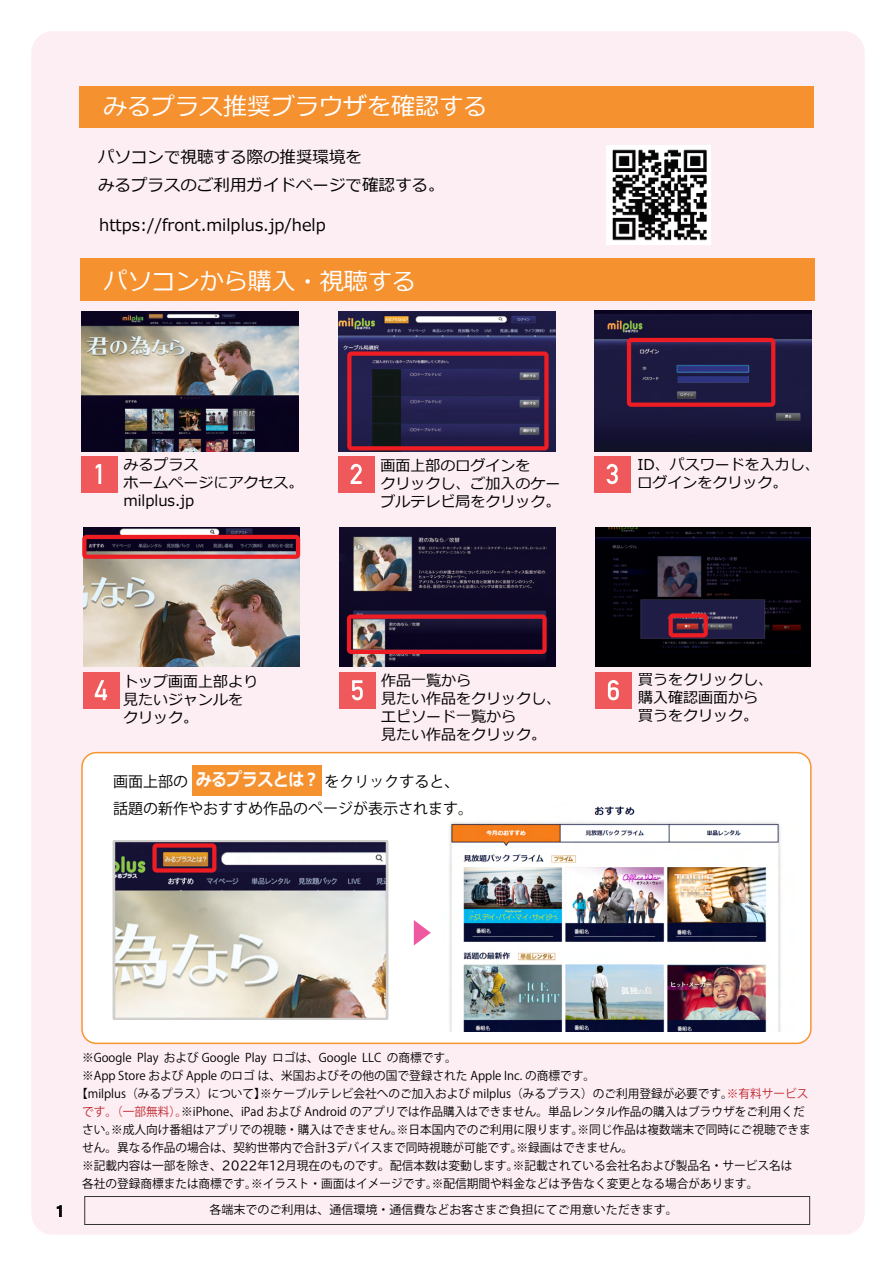
<style>
.page{position:relative;width:893px;height:1263px;background:#fff}
.page>*{position:absolute;margin:0;border:0;box-sizing:border-box;transform-origin:0 0}
.t1{font:24px "Meiryo";color:#fff}
.t2{font:700 18px "Meiryo";color:#fff;scale:.86 1}
.t3{font:16.5px/28.8px "Meiryo";color:#000}
.t4{font:15px/18px "Meiryo";color:#000}
.t5{font:15px/27px "Koz Go Pr 6 N";color:#000}
.t6{font:13.5px "HGP Gothic E";color:#000}
.t7{font:12px "Koz Go Pr 6 N";color:#000}
.s1{color:#be272d}
.s2{font-family:"BIZ UDP Gothic"}
</style>
<div class="page">
<div style="left:31px;top:31px;width:834px;height:1204px;background:#fdeef4;border-radius:21px"></div>
<svg style="left:57px;top:1205px;width:5px;height:12px"></svg>
<div style="left:80px;top:258px;width:734px;height:43px;background:#f69130"></div>
<img style="left:82px;top:311px;width:217px;height:141px">
<div style="left:82px;top:456px;width:36px;height:36px;background:#f0595b"></div>
<svg style="left:96px;top:464px;width:5px;height:20px"></svg>
<img style="left:338px;top:311px;width:217px;height:140px">
<svg style="left:347px;top:351px;width:202px;height:99px;background:#3c2247"></svg>
<div style="left:338px;top:456px;width:37px;height:36px;background:#f0595b"></div>
<svg style="left:351px;top:464px;width:11px;height:20px"></svg>
<img style="left:595px;top:311px;width:217px;height:140px">
<svg style="left:627px;top:338px;width:148px;height:69px;background:#442045"></svg>
<div style="left:595px;top:456px;width:36px;height:36px;background:#f0595b"></div>
<svg style="left:606px;top:464px;width:12px;height:20px"></svg>
<img style="left:83px;top:528px;width:217px;height:138px">
<svg style="left:82px;top:535px;width:218px;height:24px;background:#7a2c3a"></svg>
<div style="left:83px;top:672px;width:36px;height:36px;background:#f0595b"></div>
<svg style="left:95px;top:680px;width:12px;height:20px"></svg>
<img style="left:339px;top:528px;width:217px;height:138px">
<svg style="left:347px;top:614px;width:200px;height:40px;background:#582134"></svg>
<div style="left:339px;top:672px;width:37px;height:36px;background:#f0595b"></div>
<svg style="left:352px;top:680px;width:11px;height:20px"></svg>
<img style="left:595px;top:528px;width:216px;height:138px">
<svg style="left:669px;top:613px;width:39px;height:24px"></svg>
<div style="left:595px;top:672px;width:37px;height:36px;background:#f0595b"></div>
<svg style="left:608px;top:680px;width:11px;height:20px"></svg>
<div style="left:85px;top:1196px;width:725px;height:29px;border:1px solid #333334"></div>
<div style="left:82px;top:753px;width:729px;height:290px;background:#fff;border-radius:14px"></div>
<div style="left:81px;top:752px;width:731px;height:292px;border:2px solid #f79530;border-radius:14px"></div>
<img style="left:449px;top:806px;width:332px;height:225px">
<svg style="left:414px;top:920px;width:17px;height:25px"></svg>
<img style="left:113px;top:840px;width:276px;height:179px">
<svg style="left:152px;top:843px;width:64px;height:29px;background:#a44434"></svg>
<div style="left:192px;top:765px;width:130px;height:30px;background:#f69130"></div>
<div style="left:80px;top:86px;width:734px;height:42px;background:#f69130"></div>
<img style="left:606px;top:145px;width:104px;height:99px">
<h1 class="t1" style="left:79px;top:90px;width:409px">　みるプラス推奨ブラウザを確認する</h1>
<h3 class="t3" style="left:98px;top:143px;width:348px">パソコンで視聴する際の推奨環境を<br>みるプラスのご利用ガイドページで確認する。</h3>
<h3 class="t3" style="left:99px;top:212px;width:228px">https://front.milplus.jp/help</h3>
<h1 class="t1" style="left:80px;top:264px;width:337px">　パソコンから購入・視聴する</h1>
<p class="t4" style="left:123px;top:457px;width:181px">みるプラス<br>ホームページにアクセス。milplus.jp</p>
<p class="t4" style="left:380px;top:457px;width:181px">画面上部のログインを<br>クリックし、ご加入のケーブルテレビ局をクリック。</p>
<p class="t4" style="left:637px;top:456px;width:184px">ID、パスワードを入力し、ログインをクリック。</p>
<p class="t4" style="left:123px;top:673px;width:136px">トップ画面上部より見たいジャンルをクリック。</p>
<p class="t4" style="left:381px;top:672px;width:181px">作品一覧から<br>見たい作品をクリックし、エピソード一覧から<br>見たい作品をクリック。</p>
<p class="t4" style="left:638px;top:672px;width:137px">買うをクリックし、購入確認画面から買うをクリック。</p>
<h2 class="t2" style="left:196px;top:767px;width:145px">みるプラスとは︖</h2>
<p class="t5" style="left:113px;top:768px;width:76px">画面上部の</p>
<p class="t5" style="left:113px;top:768px;width:362px;text-indent:211px">をクリックすると、話題の新作やおすすめ作品のページが表示されます。</p>
<p class="t6" style="left:56px;top:1204px;width:10px">１</p>
<p class="t7" style="left:82px;top:1050px;width:376px">※Google Play および Google Play ロゴは、Google LLC の商標です。</p>
<p class="t7" style="left:82px;top:1068px;width:515px">※App Store および Apple のロゴ は、米国およびその他の国で登録された Apple Inc. の商標です。</p>
<p class="t7" style="left:76px;top:1086px;width:734px">【milplus（みるプラス）について】※ケーブルテレビ会社へのご加入および milplus（みるプラス）のご利用登録が必要です。<span class="s1">※有料サービス</span></p>
<p class="t7" style="left:82px;top:1104px;width:724px"><span class="s1">です。（一部無料）。</span>※iPhone、iPad および Android のアプリでは作品購入はできません。単品レンタル作品の購入はブラウザをご利用くだ</p>
<p class="t7" style="left:82px;top:1122px;width:730px">さい。※成人向け番組はアプリでの視聴・購入はできません。※日本国内でのご利用に限ります。※同じ作品は複数端末で同時にご視聴できま</p>
<p class="t7" style="left:82px;top:1140px;width:553px">せん。異なる作品の場合は、契約世帯内で合計<span class="s2">３</span>デバイスまで同時視聴が可能です。※録画はできません。</p>
<p class="t7" style="left:82px;top:1158px;width:712px">※記載内容は一部を除き、<span class="s2">２０２２</span>年<span class="s2">１２</span>月現在のものです。配信本数は変動します。※記載されている会社名および製品名・サービス名は</p>
<p class="t7" style="left:82px;top:1176px;width:678px">各社の登録商標または商標です。※イラスト・画面はイメージです。※配信期間や料金などは予告なく変更となる場合があります。</p>
<p class="t7" style="left:210px;top:1202px;width:469px">各端末でのご利用は、通信環境・通信費などお客さまご負担にてご用意いただきます。</p>
</div>
